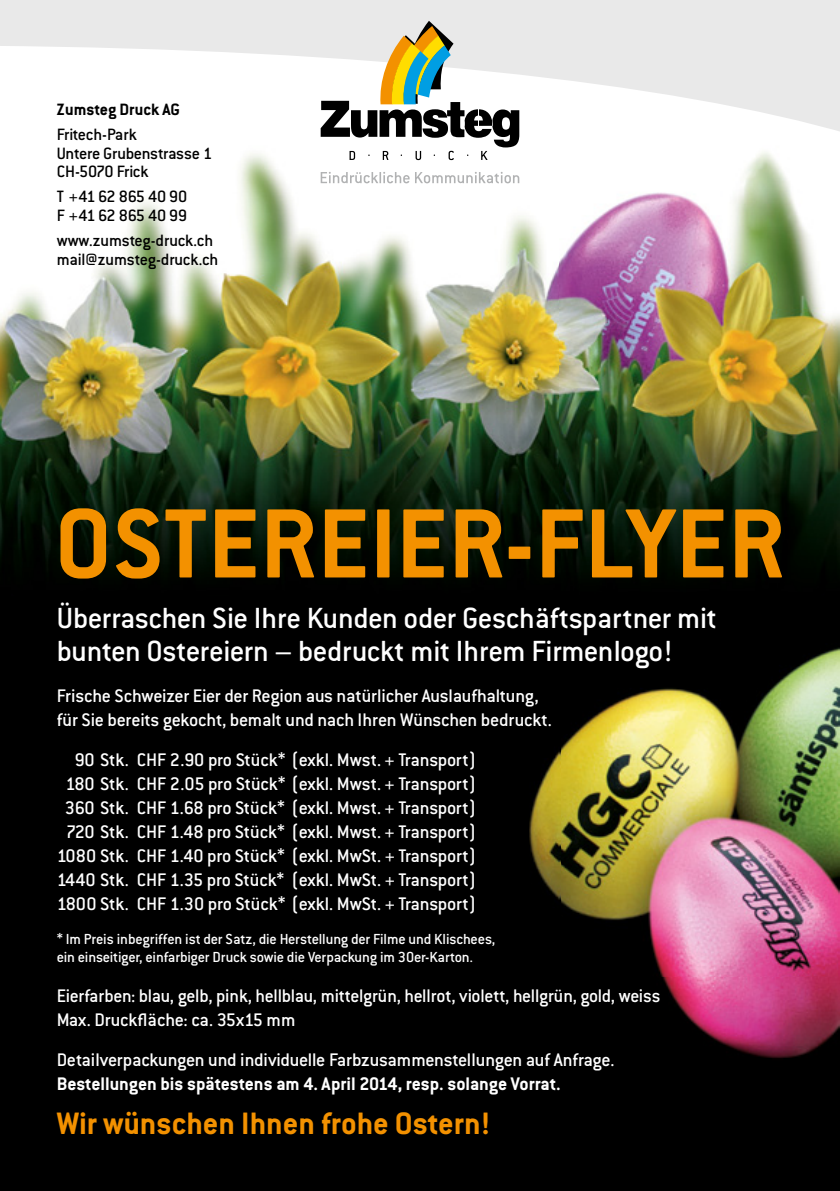
<style>
.page{position:relative;width:840px;height:1191px;background:#fff}
.page>*{position:absolute;margin:0;border:0;box-sizing:border-box;transform-origin:0 0}
.t1{font:700 108px "Conduit ITC";letter-spacing:.005em;color:#f39100}
.t2{font:700 34px "Conduit ITC";color:#f39100}
.t3{font:500 32px/34px "Conduit ITC";letter-spacing:-.015em;color:#fff}
.t4{font:500 20px/24px "Conduit ITC";letter-spacing:-.015em;color:#fff}
.t5{font:700 20px "Conduit ITC";color:#fff}
.t6{font:500 18px/18.6px "Conduit ITC";letter-spacing:-.015em;color:#000}
.t7{font:500 18px/18.6px "Conduit ITC";letter-spacing:-.035em;color:#000}
.t8{font:700 18px "Conduit ITC";color:#000}
.t9{font:500 16px/18px "Conduit ITC";letter-spacing:-.01em;color:#fff}
</style>
<div class="page">
<img style="left:0;top:133px;width:839px;height:1058px">
<svg style="left:0;top:0;width:839px;height:133px;fill:#e9e9e9"></svg>
<svg style="left:320px;top:21px;width:199px;height:139px"></svg>
<svg style="left:320px;top:172px;width:89px;height:11px"></svg>
<svg style="left:415px;top:172px;width:104px;height:11px"></svg>
<p class="t8" style="left:57px;top:99px;width:125px">Zumsteg Druck AG</p>
<p class="t6" style="left:57px;top:125px;width:157px">Fritech-Park<br>Untere Grubenstrasse 1<br>CH-5070 Frick</p>
<p class="t7" style="left:57px;top:187px;width:132px">T +41 62 865 40 90<br>F +41 62 865 40 99</p>
<p class="t6" style="left:57px;top:230px;width:163px">www.zumsteg-druck.ch mail@zumsteg-druck.ch</p>
<h1 class="t1" style="left:55px;top:478px;width:731px">OSTEREIER-FLYER</h1>
<h3 class="t3" style="left:57px;top:599px;width:661px">Überraschen Sie Ihre Kunden oder Geschäftspartner mit bunten Ostereiern – bedruckt mit Ihrem Firmenlogo!</h3>
<p class="t4" style="left:57px;top:682px;width:496px">Frische Schweizer Eier der Region aus natürlicher Auslaufhaltung, für Sie bereits gekocht, bemalt und nach Ihren Wünschen bedruckt.</p>
<p class="t4" style="left:57px;top:746px;width:421px;text-align:right">90 Stk. CHF 2.90 pro Stück* (exkl. Mwst. + Transport)<br>180 Stk. CHF 2.05 pro Stück* (exkl. Mwst. + Transport)<br>360 Stk. CHF 1.68 pro Stück* (exkl. Mwst. + Transport)<br>720 Stk. CHF 1.48 pro Stück* (exkl. Mwst. + Transport)<br>1080 Stk. CHF 1.40 pro Stück* (exkl. MwSt. + Transport)<br>1440 Stk. CHF 1.35 pro Stück* (exkl. MwSt. + Transport)<br>1800 Stk. CHF 1.30 pro Stück* (exkl. MwSt. + Transport)</p>
<p class="t9" style="left:57px;top:929px;width:440px">* Im Preis inbegriffen ist der Satz, die Herstellung der Filme und Klischees, ein einseitiger, einfarbiger Druck sowie die Verpackung im 30er-Karton.</p>
<p class="t4" style="left:57px;top:982px;width:604px">Eierfarben: blau, gelb, pink, hellblau, mittelgrün, hellrot, violett, hellgrün, gold, weiss<br>Max. Druckfläche: ca. 35x15 mm</p>
<p class="t4" style="left:57px;top:1046px;width:559px">Detailverpackungen und individuelle Farbzusammenstellungen auf Anfrage.</p>
<p class="t5" style="left:57px;top:1071px;width:505px">Bestellungen bis spätestens am 4. April 2014, resp. solange Vorrat.</p>
<h2 class="t2" style="left:57px;top:1102px;width:435px">Wir wünschen Ihnen frohe Ostern!</h2>
</div>
